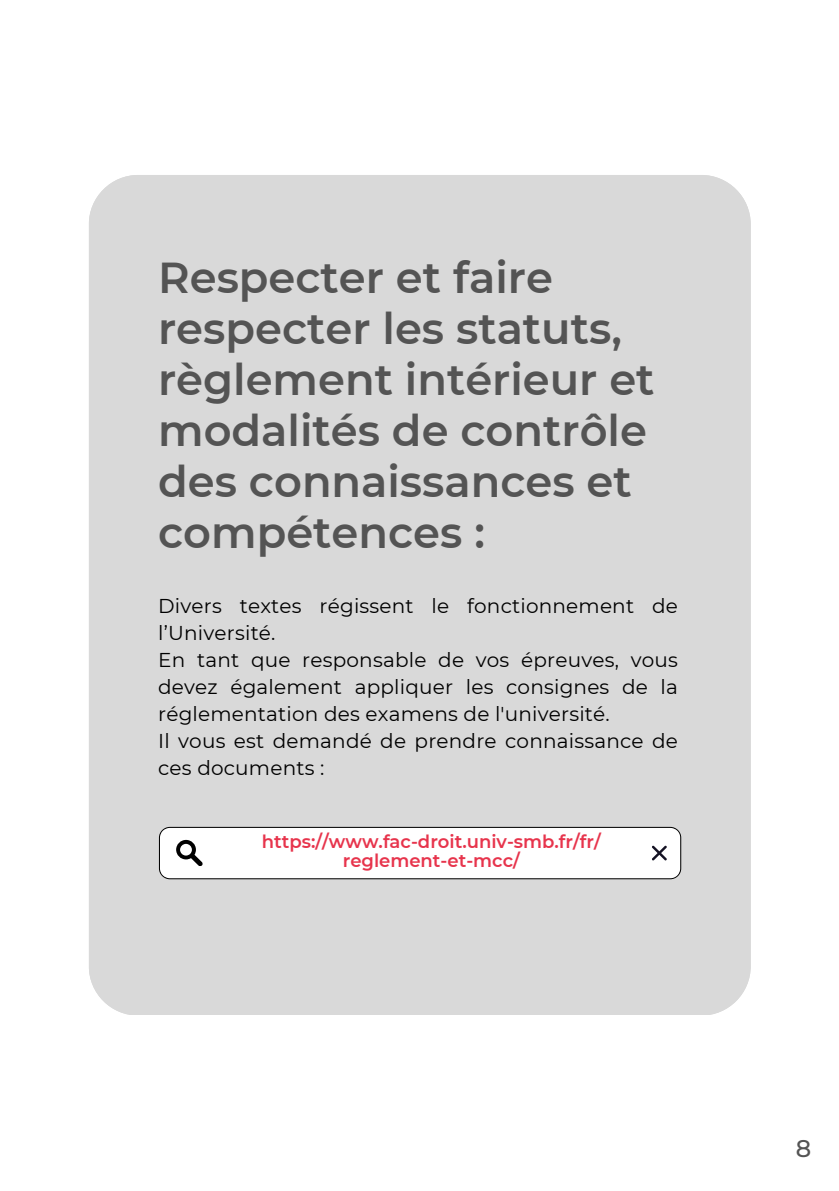
<style>
.page{position:relative;width:839px;height:1191px;background:#fff}
.page>*{position:absolute;margin:0;border:0;box-sizing:border-box;transform-origin:0 0}
.t1{font:600 43.2px/51px "Montserrat";color:#545454}
.t2{font:500 24px "Montserrat";color:#545454}
.t3{font:20px/27px "Montserrat";letter-spacing:.01em;color:#000}
.t4{font:600 18px/19.6px "Montserrat";color:#e7344c;text-align:center}
</style>
<div class="page">
<div style="left:89px;top:175px;width:661px;height:840px;background:#d9d9d9"></div>
<svg style="left:159px;top:827px;width:522px;height:52px"></svg>
<p class="t1" style="left:158px;top:252px;width:498px">Respecter et faire respecter les statuts, règlement intérieur et modalités de contrôle des connaissances et compétences :</p>
<p class="t3" style="left:158px;top:592px;width:521px">Divers textes régissent le fonctionnement de l’Université.</p>
<p class="t3" style="left:158px;top:646px;width:521px;text-align:justify">En tant que responsable de vos épreuves, vous devez également appliquer les consignes de la réglementation des examens de l'université.</p>
<p class="t3" style="left:158px;top:727px;width:521px">Il vous est demandé de prendre connaissance de ces documents :</p>
<h2 class="t4" style="left:262px;top:832px;width:340px">https://www.fac-droit.univ-smb.fr/fr/ reglement-et-mcc/</h2>
<h1 class="t2" style="left:795px;top:1134px;width:17px">8</h1>
</div>
